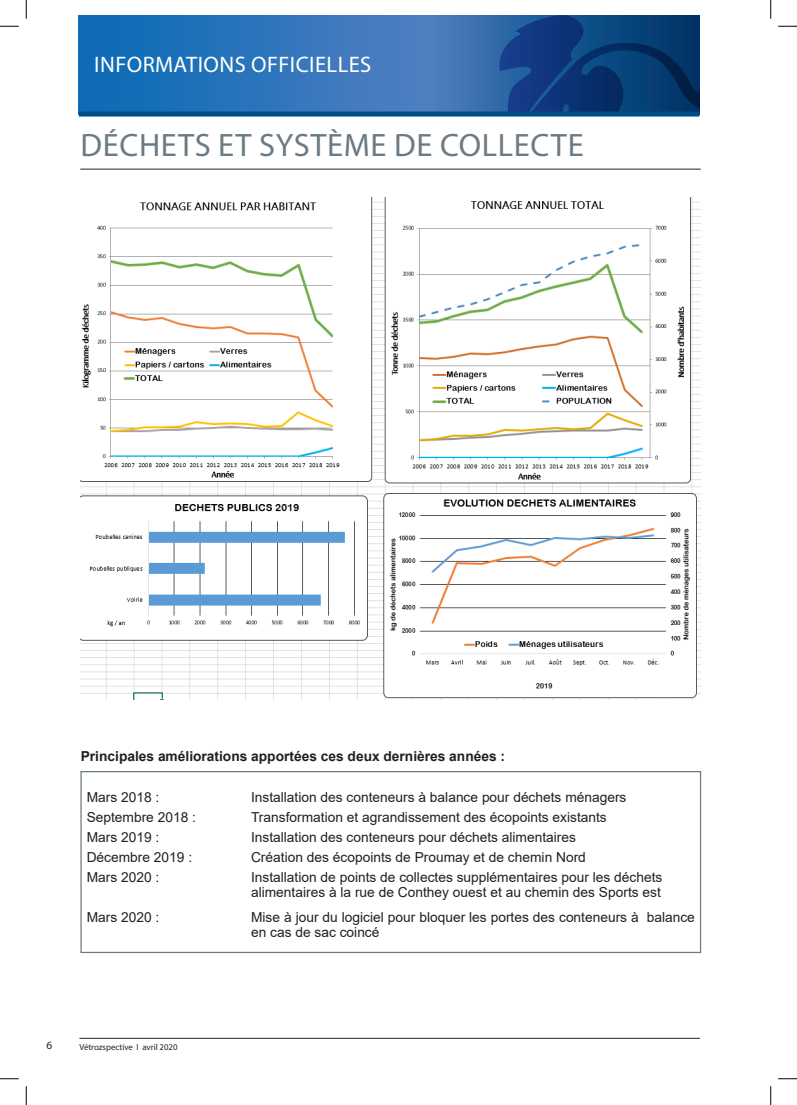
<style>
.page{position:relative;width:797px;height:1105px;background:#fff}
.page>*{position:absolute;margin:0;border:0;box-sizing:border-box;transform-origin:0 0}
.texte_standard_FR{font:32.5px "Myriad Pro";letter-spacing:.02em;color:#6b7a83}
.texte_standard_FR-2{font:22.5px "Myriad Pro";letter-spacing:.02em;color:#fff}
.t1{font:13.75px/15px "Arial";color:#231f20}
.t2{font:700 13.75px "Arial";color:#231f20}
.t3{font:11.25px "Myriad Pro";color:#231f20}
.t4{font:8.75px "Myriad Pro";color:#231f20}
</style>
<div class="page">
<hr style="left:79px;top:1038px;width:620px;height:1px;background:#231f20">
<svg style="left:79px;top:16px;width:417px;height:96px;background:#2f74b9"></svg>
<svg style="left:496px;top:16px;width:203px;height:96px;background:#0c3d79"></svg>
<div style="left:79px;top:112px;width:620px;height:5px;background:#004d87"></div>
<hr style="left:80px;top:169px;width:620px;height:1px;background:#231f20">
<img style="left:80px;top:198px;width:620px;height:501px">
<div style="left:80px;top:771px;width:621px;height:182px;border:1px solid #6b7a83"></div>
<svg style="left:0;top:25px;width:19px;height:2px"></svg>
<svg style="left:778px;top:25px;width:19px;height:2px"></svg>
<svg style="left:0;top:1078px;width:19px;height:1px"></svg>
<svg style="left:778px;top:1078px;width:19px;height:1px"></svg>
<svg style="left:25px;top:0;width:2px;height:19px"></svg>
<svg style="left:25px;top:1086px;width:2px;height:19px"></svg>
<svg style="left:770px;top:0;width:1px;height:19px"></svg>
<svg style="left:770px;top:1086px;width:1px;height:19px"></svg>
<p class="texte_standard_FR-2" style="left:94px;top:51px;width:278px">INFORMATIONS OFFICIELLES</p>
<p class="texte_standard_FR" style="left:81px;top:125px;width:504px">DÉCHETS ET SYSTÈME DE COLLECTE</p>
<p class="t2" style="left:81px;top:746px;width:426px">Principales améliorations apportées ces deux dernières années :</p>
<p class="t1" style="left:87px;top:790px;width:74px">Mars 2018 :</p>
<p class="t1" style="left:251px;top:790px;width:377px">Installation des conteneurs à balance pour déchets ménagers</p>
<p class="t1" style="left:87px;top:810px;width:111px">Septembre 2018 :</p>
<p class="t1" style="left:251px;top:810px;width:357px">Transformation et agrandissement des écopoints existants</p>
<p class="t1" style="left:87px;top:830px;width:74px">Mars 2019 :</p>
<p class="t1" style="left:251px;top:830px;width:326px">Installation des conteneurs pour déchets alimentaires</p>
<p class="t1" style="left:87px;top:850px;width:107px">Décembre 2019 :</p>
<p class="t1" style="left:251px;top:850px;width:336px">Création des écopoints de Proumay et de chemin Nord</p>
<p class="t1" style="left:87px;top:870px;width:74px">Mars 2020 :</p>
<p class="t1" style="left:251px;top:870px;width:413px">Installation de points de collectes supplémentaires pour les déchets alimentaires à la rue de Conthey ouest et au chemin des Sports est</p>
<p class="t1" style="left:87px;top:910px;width:74px">Mars 2020 :</p>
<p class="t1" style="left:251px;top:910px;width:445px">Mise à jour du logiciel pour bloquer les portes des conteneurs à balance en cas de sac coincé</p>
<p class="t3" style="left:47px;top:1038px;width:7px">6</p>
<p class="t4" style="left:79px;top:1041px;width:100px">Vétrozspective I avril 2020</p>
</div>
